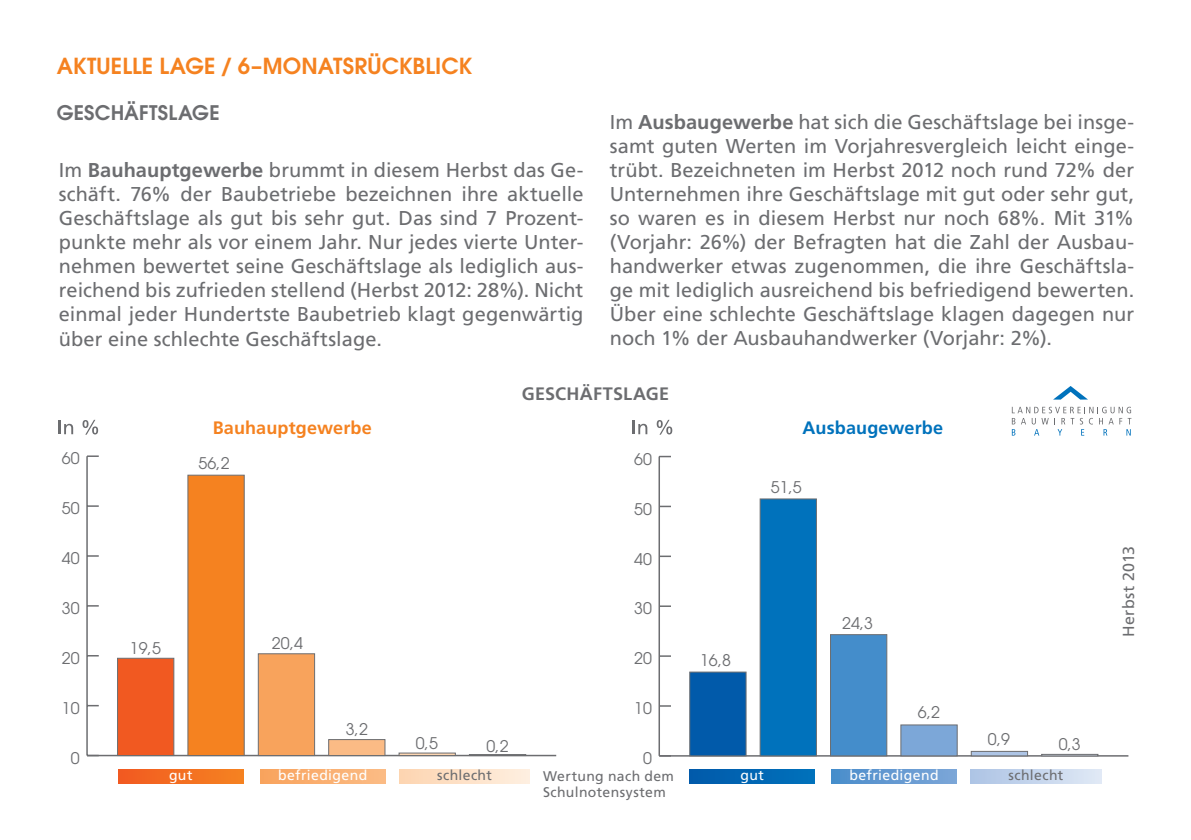
<style>
.page{position:relative;width:1191px;height:840px;background:#fff}
.page>*{position:absolute;margin:0;border:0;box-sizing:border-box;transform-origin:0 0}
.t1{font:600 22px "Avant Garde";letter-spacing:.005em;color:#f58220}
.t2{font:20px/24px "Frutiger";letter-spacing:.005em;color:#6c6d70;text-align:justify}
.t3{font:600 20px "Avant Garde";letter-spacing:.015em;color:#6c6d70}
.t4{font:700 18px "Frutiger";letter-spacing:.01em;color:#f58220}
.t5{font:700 18px "Frutiger";letter-spacing:.01em;color:#0072bc}
.t6{font:700 18px "Frutiger";letter-spacing:.015em;color:#6c6d70}
.t7{font:16px "Avant Garde";color:#6c6d70}
.t8{font:16px "Frutiger";letter-spacing:.025em;color:#6c6d70}
.t9{font:14px/16.8px "Frutiger";letter-spacing:.025em;color:#6c6d70}
.t10{font:14px "Frutiger";letter-spacing:.03em;color:#fff}
.s1{font-weight:700}
</style>
<div class="page">
<hr style="left:659px;top:754px;width:469px;height:2px;background:#6c6d70">
<hr style="left:658px;top:456px;width:2px;height:299px;background:#6c6d70">
<svg style="left:660px;top:505px;width:11px;height:2px"></svg>
<svg style="left:659px;top:455px;width:12px;height:2px"></svg>
<div style="left:1041px;top:753px;width:57px;height:3px;border:1px solid #6c6d70"></div>
<svg style="left:970px;top:750px;width:58px;height:6px"></svg>
<div style="left:900px;top:724px;width:57px;height:32px;background:#7ca7d8;border:1px solid #6c6d70"></div>
<div style="left:830px;top:633px;width:57px;height:123px;background:#448dcb;border:1px solid #6c6d70"></div>
<div style="left:759px;top:498px;width:58px;height:258px;background:#0072bc;border:1px solid #6c6d70"></div>
<div style="left:689px;top:671px;width:57px;height:85px;background:#015aaa;border:1px solid #6c6d70"></div>
<svg style="left:59px;top:420px;width:14px;height:14px"></svg>
<svg style="left:82px;top:419px;width:16px;height:15px"></svg>
<svg style="left:633px;top:420px;width:14px;height:14px"></svg>
<svg style="left:656px;top:419px;width:16px;height:15px"></svg>
<hr style="left:87px;top:754px;width:469px;height:1px;background:#6c6d70">
<hr style="left:86px;top:456px;width:2px;height:299px;background:#6c6d70">
<svg style="left:87px;top:704px;width:12px;height:2px"></svg>
<svg style="left:87px;top:654px;width:12px;height:2px"></svg>
<svg style="left:87px;top:604px;width:12px;height:2px"></svg>
<svg style="left:87px;top:455px;width:12px;height:1px"></svg>
<div style="left:469px;top:753px;width:57px;height:2px;background:#fef0e2;border:1px solid #6c6d70"></div>
<hr style="left:398px;top:752px;width:58px;height:3px;background:#fdd5b0">
<div style="left:328px;top:738px;width:57px;height:17px;background:#fbbb85;border:1px solid #6c6d70"></div>
<div style="left:258px;top:653px;width:57px;height:102px;background:#f8a35c;border:1px solid #6c6d70"></div>
<div style="left:187px;top:474px;width:58px;height:281px;background:#f58220;border:1px solid #6c6d70"></div>
<div style="left:117px;top:657px;width:57px;height:98px;background:#f15921;border:1px solid #6c6d70"></div>
<svg style="left:1054px;top:386px;width:33px;height:13px"></svg>
<svg style="left:1011px;top:406px;width:120px;height:29px"></svg>
<svg style="left:118px;top:769px;width:125px;height:13px;background:#f36d20"></svg>
<svg style="left:260px;top:769px;width:125px;height:13px;background:#f9af70"></svg>
<svg style="left:399px;top:769px;width:131px;height:13px;background:#fde1c8"></svg>
<div style="left:690px;top:768px;width:124px;height:14px;background:#0165b3"></div>
<svg style="left:831px;top:769px;width:125px;height:13px;background:#6299d1"></svg>
<svg style="left:970px;top:769px;width:131px;height:13px;background:#c6d5ec"></svg>
<p class="t1" style="left:57px;top:52px;width:417px">AKTUELLE LAGE / 6–MONATSRÜCKBLICK</p>
<p class="t3" style="left:57px;top:100px;width:164px">GESCHÄFTSLAGE</p>
<p class="t2" style="left:59px;top:158px;width:526px">Im <span class="s1">Bauhauptgewerbe</span> brummt in diesem Herbst das Ge&shy;schäft. 76% der Baubetriebe bezeichnen ihre aktuelle Geschäftslage als gut bis sehr gut. Das sind 7 Prozent&shy;punkte mehr als vor einem Jahr. Nur jedes vierte Unter&shy;nehmen bewertet seine Geschäftslage als lediglich aus&shy;reichend bis zufrieden stellend (Herbst 2012: 28%). Nicht einmal jeder Hundertste Baubetrieb klagt gegenwärtig über eine schlechte Geschäftslage.</p>
<p class="t2" style="left:610px;top:109px;width:526px">Im <span class="s1">Ausbaugewerbe</span> hat sich die Geschäftslage bei insge&shy;samt guten Werten im Vorjahresvergleich leicht einge&shy;trübt. Bezeichneten im Herbst 2012 noch rund 72% der Unternehmen ihre Geschäftslage mit gut oder sehr gut, so waren es in diesem Herbst nur noch 68%. Mit 31% (Vorjahr: 26%) der Befragten hat die Zahl der Ausbau&shy;handwerker etwas zugenommen, die ihre Geschäftsla&shy;ge mit lediglich ausreichend bis befriedigend bewerten.<br>Über eine schlechte Geschäftslage klagen dagegen nur noch 1% der Ausbauhandwerker (Vorjahr: 2%).</p>
<p class="t6" style="left:522px;top:383px;width:149px">GESCHÄFTSLAGE</p>
<p class="t4" style="left:213px;top:417px;width:161px">Bauhauptgewerbe</p>
<p class="t5" style="left:802px;top:417px;width:142px">Ausbaugewerbe</p>
<p class="t7" style="left:62px;top:449px;width:19px">60</p>
<p class="t7" style="left:199px;top:454px;width:33px">56,2</p>
<p class="t7" style="left:634px;top:449px;width:19px">60</p>
<p class="t7" style="left:771px;top:478px;width:33px">51,5</p>
<p class="t7" style="left:62px;top:498px;width:19px">50</p>
<p class="t7" style="left:634px;top:499px;width:19px">50</p>
<p class="t7" style="left:62px;top:548px;width:19px">40</p>
<p class="t7" style="left:62px;top:598px;width:19px">30</p>
<p class="t7" style="left:62px;top:648px;width:19px">20</p>
<p class="t7" style="left:130px;top:638px;width:33px">19,5</p>
<p class="t7" style="left:272px;top:633px;width:33px">20,4</p>
<p class="t7" style="left:634px;top:549px;width:19px">40</p>
<p class="t7" style="left:634px;top:599px;width:19px">30</p>
<p class="t7" style="left:634px;top:648px;width:19px">20</p>
<p class="t7" style="left:700px;top:650px;width:33px">16,8</p>
<p class="t7" style="left:842px;top:613px;width:33px">24,3</p>
<p class="t8" style="left:1119px;top:637px;width:93px;rotate:-90deg">Herbst 2013</p>
<p class="t7" style="left:62px;top:698px;width:19px">10</p>
<p class="t7" style="left:634px;top:698px;width:19px">10</p>
<p class="t7" style="left:918px;top:702px;width:24px">6,2</p>
<p class="t7" style="left:71px;top:748px;width:10px">0</p>
<p class="t7" style="left:346px;top:719px;width:24px">3,2</p>
<p class="t7" style="left:416px;top:733px;width:24px">0,5</p>
<p class="t7" style="left:486px;top:736px;width:24px">0,2</p>
<p class="t7" style="left:643px;top:748px;width:10px">0</p>
<p class="t7" style="left:988px;top:729px;width:24px">0,9</p>
<p class="t7" style="left:1058px;top:734px;width:24px">0,3</p>
<p class="t10" style="left:169px;top:766px;width:25px">gut</p>
<p class="t10" style="left:278px;top:766px;width:91px">befriedigend</p>
<p class="t9" style="left:437px;top:766px;width:56px">schlecht</p>
<p class="t10" style="left:740px;top:766px;width:25px">gut</p>
<p class="t10" style="left:849px;top:766px;width:91px">befriedigend</p>
<p class="t9" style="left:1008px;top:766px;width:56px">schlecht</p>
<p class="t9" style="left:543px;top:766px;width:133px">Wertung nach dem<br>Schulnotensystem</p>
</div>
